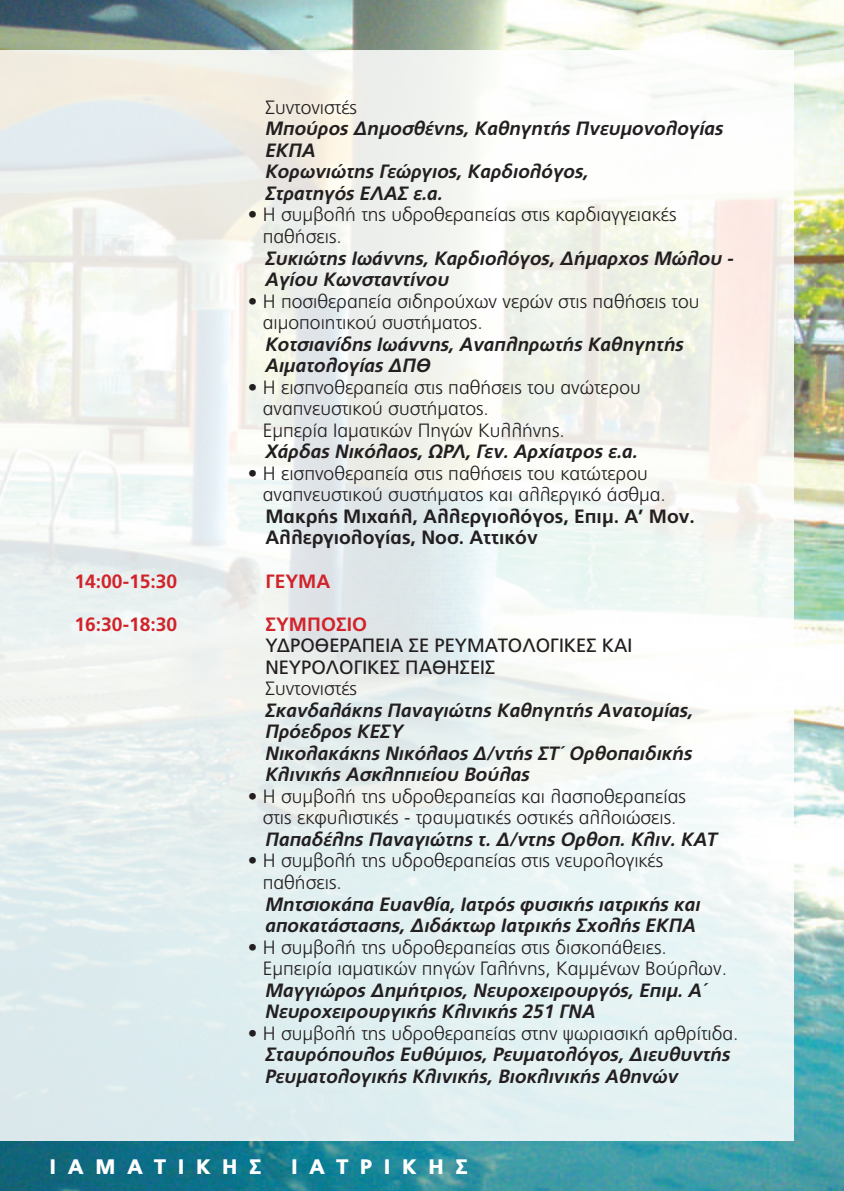
<style>
.page{position:relative;width:844px;height:1191px;background:#fff}
.page>*{position:absolute;margin:0;border:0;box-sizing:border-box;transform-origin:0 0}
.t1{font:900 21px "PF Catalog";letter-spacing:.54em;color:#fff}
.t2{font:italic 700 19.25px/21.5px "PF Catalog";color:#231f20}
.t3{font:300 19.25px/21.5px "PF Catalog";color:#231f20}
.t4{font:700 19.25px/21.5px "PF Catalog";color:#231f20}
.t5{font:19.25px/21.5px "PF Catalog";color:#231f20}
.t6{font:700 19.25px "PF Catalog";color:#d1232a}
</style>
<div class="page">
<img style="left:794px;top:50px;width:49px;height:1091px">
<img style="left:0;top:1141px;width:843px;height:50px">
<img style="left:0;top:0;width:843px;height:50px">
<p class="t3" style="left:265px;top:97px;width:93px">Συντονιστές</p>
<p class="t2" style="left:265px;top:118px;width:459px">Μπούρος Δημοσθένης, Καθηγητής Πνευμονολογίας<br>ΕΚΠΑ<br>Κορωνιώτης Γεώργιος, Καρδιολόγος,<br>Στρατηγός ΕΛΑΣ ε.α.</p>
<p class="t3" style="left:263px;top:204px;width:415px;text-indent:-15px">• Η συμβολή της υδροθεραπείας στις καρδιαγγειακές παθήσεις.</p>
<p class="t2" style="left:265px;top:247px;width:470px">Συκιώτης Ιωάννης, Καρδιολόγος, Δήμαρχος Μώλου -<br>Αγίου Κωνσταντίνου</p>
<p class="t3" style="left:263px;top:290px;width:438px;text-indent:-15px">• Η ποσιθεραπεία σιδηρούχων νερών στις παθήσεις του αιμοποιητικού συστήματος.</p>
<p class="t2" style="left:265px;top:333px;width:420px">Κοτσιανίδης Ιωάννης, Αναπληρωτής Καθηγητής<br>Αιματολογίας ΔΠΘ</p>
<p class="t3" style="left:263px;top:376px;width:379px;text-indent:-15px">• Η εισπνοθεραπεία στις παθήσεις του ανώτερου αναπνευστικού συστήματος.<br>Εμπερία Ιαματικών Πηγών Κυλλήνης.</p>
<p class="t2" style="left:265px;top:441px;width:374px">Χάρδας Νικόλαος, ΩΡΛ, Γεν. Αρχίατρος ε.α.</p>
<p class="t3" style="left:263px;top:463px;width:404px;text-indent:-15px">• Η εισπνοθεραπεία στις παθήσεις του κατώτερου αναπνευστικού συστήματος και αλλεργικό άσθμα.</p>
<p class="t4" style="left:265px;top:505px;width:431px">Μακρής Μιχαήλ, Αλλεργιολόγος, Επιμ. Α’ Μον.<br>Αλλεργιολογίας, Νοσ. Αττικόν</p>
<p class="t6" style="left:74px;top:569px;width:104px">14:00-15:30</p>
<p class="t6" style="left:265px;top:569px;width:66px">ΓΕΥΜΑ</p>
<p class="t6" style="left:74px;top:612px;width:104px">16:30-18:30</p>
<p class="t6" style="left:265px;top:612px;width:103px">ΣΥΜΠΟΣΙΟ</p>
<p class="t5" style="left:265px;top:635px;width:368px">ΥΔΡΟΘΕΡΑΠΕΊΑ ΣΕ ΡΕΥΜΑΤΟΛΟΓΙΚΈΣ ΚΑΙ<br>ΝΕΥΡΟΛΟΓΙΚΈΣ ΠΑΘΉΣΕΙΣ</p>
<p class="t3" style="left:265px;top:678px;width:93px">Συντονιστές</p>
<p class="t2" style="left:265px;top:699px;width:429px">Σκανδαλάκης Παναγιώτης Καθηγητής Ανατομίας, Πρόεδρος ΚΕΣΥ<br>Νικολακάκης Νικόλαος Δ/ντής ΣΤ΄ Ορθοπαιδικής Κλινικής Ασκληπιείου Βούλας</p>
<p class="t3" style="left:248px;top:785px;width:439px;text-align:center">• Η συμβολή της υδροθεραπείας και λασποθεραπείας στις εκφυλιστικές - τραυματικές οστικές αλλοιώσεις.</p>
<p class="t2" style="left:265px;top:828px;width:453px">Παπαδέλης Παναγιώτης τ. Δ/ντης Ορθοπ. Κλιν. ΚΑΤ</p>
<p class="t3" style="left:263px;top:850px;width:402px;text-indent:-15px">• Η συμβολή της υδροθεραπείας στις νευρολογικές παθήσεις.</p>
<p class="t2" style="left:265px;top:893px;width:436px">Μητσιοκάπα Ευανθία, Ιατρός φυσικής ιατρικής και αποκατάστασης, Διδάκτωρ Ιατρικής Σχολής ΕΚΠΑ</p>
<p class="t3" style="left:263px;top:936px;width:465px;text-indent:-15px">• Η συμβολή της υδροθεραπείας στις δισκοπάθειες.<br>Εμπειρία ιαματικών πηγών Γαλήνης, Καμμένων Βούρλων.</p>
<p class="t2" style="left:265px;top:979px;width:443px">Μαγγιώρος Δημήτριος, Νευροχειρουργός, Επιμ. Α΄<br>Νευροχειρουργικής Κλινικής 251 ΓΝΑ</p>
<p class="t3" style="left:248px;top:1022px;width:492px">• Η συμβολή της υδροθεραπείας στην ψωριασική αρθρίτιδα.</p>
<p class="t2" style="left:265px;top:1043px;width:466px">Σταυρόπουλος Ευθύμιος, Ρευματολόγος, Διευθυντής<br>Ρευματολογικής Κλινικής, Βιοκλινικής Αθηνών</p>
<p class="t1" style="left:50px;top:1154px;width:213px">ΙΑΜΑΤΙΚΗΣ</p>
<p class="t1" style="left:291px;top:1154px;width:178px">ΙΑΤΡΙΚΗΣ</p>
</div>
